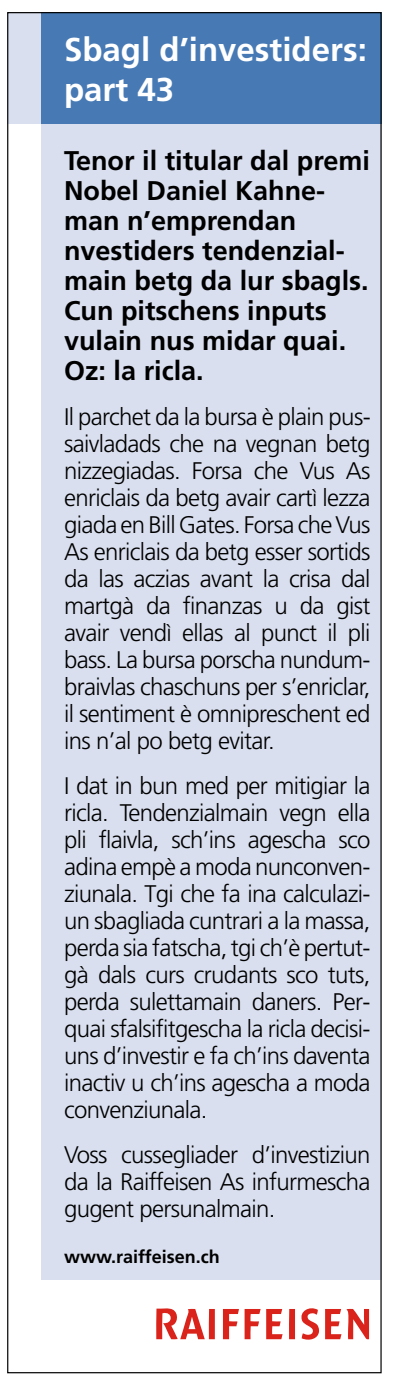
<style>
.page{position:relative;width:409px;height:1392px;background:#fff}
.page>*{position:absolute;margin:0;border:0;box-sizing:border-box;transform-origin:0 0}
.t1{font:700 33px/39.6px "Frutiger";color:#fff}
.t2{font:700 27px/30px "Frutiger";color:#000}
.t3{font:300 24px/27px "Frutiger";letter-spacing:-.03em;color:#000;text-align:justify}
.t4{font:700 18px "Frutiger";color:#000}
</style>
<div class="page">
<div style="left:8px;top:0;width:377px;height:1387px;background:linear-gradient(to right,#fff,#fff)"></div>
<div style="left:8px;top:1284px;width:373px;height:89px;background:#fff"></div>
<svg style="left:156px;top:1308px;width:213px;height:32px"></svg>
<div style="left:8px;top:12px;width:373px;height:1267px;background:#d9dfee"></div>
<div style="left:41px;top:12px;width:340px;height:112px;background:#477ab5"></div>
<div style="left:8px;top:124px;width:32px;height:1170px;background:#fff"></div>
<h1 class="t1" style="left:64px;top:30px;width:304px">Sbagl d’investiders: part 43</h1>
<p class="t2" style="left:64px;top:145px;width:307px">Tenor il titular dal premi<br>Nobel Daniel Kahne&shy;man n’emprendan nvestiders tendenzial&shy;main betg da lur sbagls.<br>Cun pitschens inputs vulain nus midar quai.<br>Oz: la ricla.</p>
<p class="t3" style="left:64px;top:403px;width:308px">Il parchet da la bursa è plain pus&shy;saivladads che na vegnan betg nizzegiadas. Forsa che Vus As enriclais da betg avair cartì lezza giada en Bill Gates. Forsa che Vus As enriclais da betg esser sortids da las aczias avant la crisa dal martgà da finanzas u da gist avair vendì ellas al punct il pli bass. La bursa porscha nundum&shy;braivlas chaschuns per s’enriclar, il sentiment è omnipreschent ed ins n’al po betg evitar.</p>
<p class="t3" style="left:64px;top:772px;width:308px">I dat in bun med per mitigiar la ricla. Tendenzialmain vegn ella pli flaivla, sch’ins agescha sco adina empè a moda nunconven&shy;ziunala. Tgi che fa ina calculazi&shy;un sbagliada cuntrari a la massa, perda sia fatscha, tgi ch’è pertut&shy;gà dals curs crudants sco tuts, perda sulettamain daners. Per&shy;quai sfalsifitgescha la ricla decisi&shy;uns d’investir e fa ch’ins daventa inactiv u ch’ins agescha a moda convenziunala.</p>
<p class="t3" style="left:64px;top:1141px;width:308px">Voss cussegliader d’investiziun da la Raiffeisen As infurmescha gugent persunalmain.</p>
<p class="t4" style="left:64px;top:1245px;width:157px">www.raiffeisen.ch</p>
</div>
